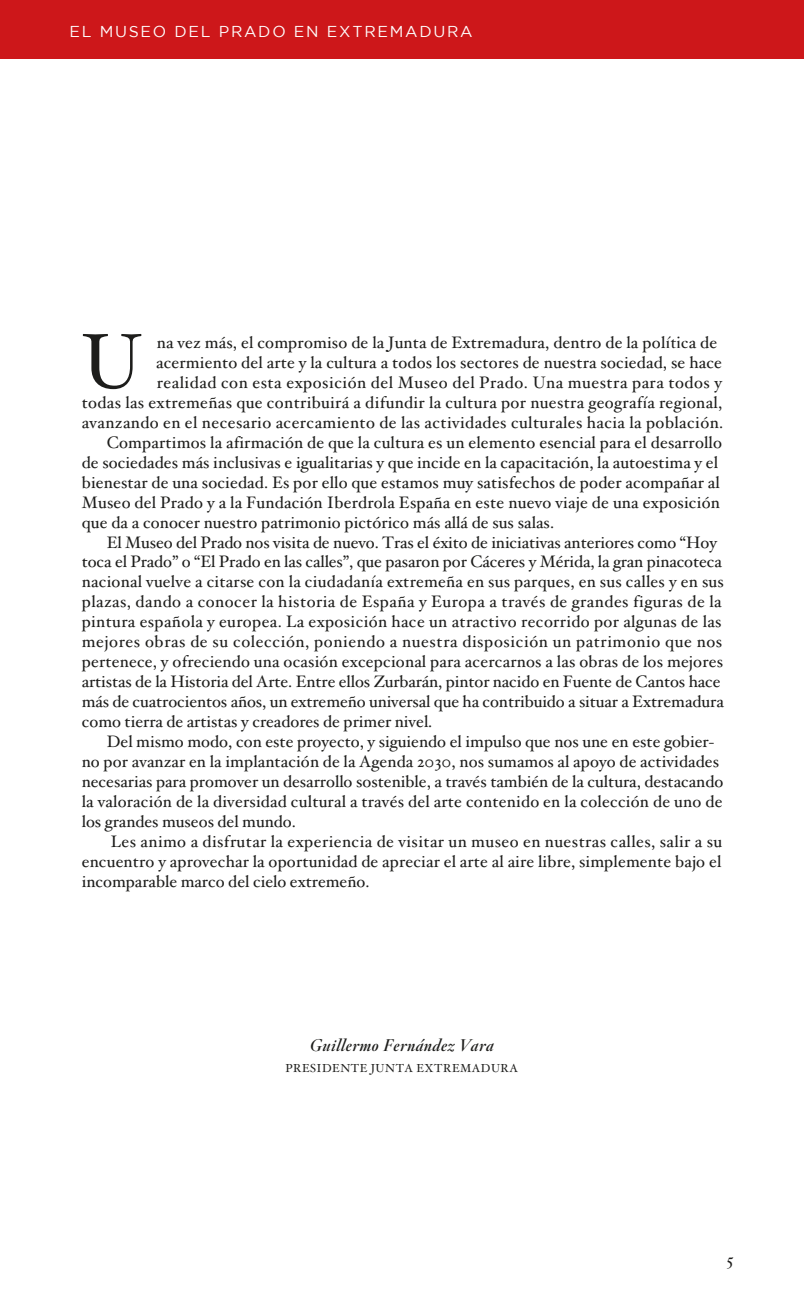
<style>
.page{position:relative;width:804px;height:1315px;background:#fff}
.page>*{position:absolute;margin:0;border:0;box-sizing:border-box;transform-origin:0 0}
.t1{font:77.52px "Hoefler Text";color:#1d1d1b}
.t2{font:16.62px "Hoefler Text";letter-spacing:.01em;color:#1d1d1b}
.t3{font:16.62px "Hoefler Text";letter-spacing:.03em;color:#1d1d1b}
.t4{font:16.62px "Hoefler Text";letter-spacing:.035em;color:#1d1d1b}
.t5{font:italic 700 16.62px "Hoefler Titling";letter-spacing:.03em;color:#1d1d1b}
.t6{font:15.75px "Gotham";letter-spacing:.11em;color:#fff}
.t7{font:11.72px "Hoefler Text";letter-spacing:.04em;color:#1d1d1b}
.s1{font-family:"Hoefler Titling";font-weight:600}
</style>
<div class="page">
<div style="left:0;top:0;width:804px;height:58px;background:#cd171a"></div>
<p class="t6" style="left:69px;top:23px;width:404px">EL MUSEO DEL PRADO EN EXTREMADURA</p>
<h1 class="t1" style="left:82px;top:316px;width:62px">U</h1>
<p class="t2" style="left:157px;top:332px;width:562px">na vez más, el compromiso de la Junta de Extremadura, dentro de la pol<span class="s1">ític</span>a de</p>
<p class="t2" style="left:156px;top:352px;width:567px">acermiento del arte y la cultura a todos los sectores de nuestra sociedad, se hace</p>
<p class="t3" style="left:157px;top:372px;width:567px">realidad con esta exposición del Museo del Prado. Una muestra para todos y</p>
<p class="t2" style="left:82px;top:392px;width:642px">todas las extremeñas que contribuirá a difundir la cultura por nuestra geograf<span class="s1">í</span>a regional,</p>
<p class="t2" style="left:82px;top:412px;width:643px">avanzando en el necesario acercamiento de las actividades culturales hacia la población.</p>
<p class="t2" style="left:107px;top:432px;width:617px">Compartimos la afirmación de que la cultura es un elemento esencial para el desarrollo</p>
<p class="t2" style="left:82px;top:452px;width:638px">de sociedades más inclusivas e igualitarias y que incide en la capacitación, la autoestima y el</p>
<p class="t2" style="left:82px;top:472px;width:639px">bienestar de una sociedad. Es por ello que estamos muy satisfechos de poder acompañar al</p>
<p class="t2" style="left:82px;top:492px;width:640px">Museo del Prado y a la Fundación Iberdrola España en este nuevo viaje de una exposición</p>
<p class="t2" style="left:82px;top:512px;width:474px">que da a conocer nuestro patrimonio pictórico más allá de sus salas.</p>
<p class="t2" style="left:107px;top:532px;width:612px">El Museo del Prado nos visita de nuevo. Tras el éxito de iniciativas anteriores como “Hoy</p>
<p class="t2" style="left:82px;top:552px;width:641px">toca el Prado” o “El Prado en las calles”, que pasaron por Cáceres y Mérida, la gran pinacoteca</p>
<p class="t2" style="left:82px;top:572px;width:643px">nacional vuelve a citarse con la ciudadan<span class="s1">í</span>a extremeña en sus parques, en sus calles y en sus</p>
<p class="t3" style="left:82px;top:592px;width:641px">plazas, dando a conocer la historia de España y Europa a través de grandes figuras de la</p>
<p class="t2" style="left:82px;top:612px;width:641px">pintura española y europea. La exposición hace un atractivo recorrido por algunas de las</p>
<p class="t4" style="left:82px;top:632px;width:642px">mejores obras de su colección, poniendo a nuestra disposición un patrimonio que nos</p>
<p class="t2" style="left:82px;top:652px;width:643px">pertenece, y ofreciendo una ocasión excepcional para acercarnos a las obras de los mejores</p>
<p class="t2" style="left:82px;top:672px;width:640px">artistas de la Historia del Arte. Entre ellos Zurbarán, pintor nacido en Fuente de Cantos hace</p>
<p class="t2" style="left:82px;top:692px;width:643px">más de cuatrocientos años, un extremeño universal que ha contribuido a situar a Extremadura</p>
<p class="t2" style="left:82px;top:712px;width:352px">como tierra de artistas y creadores de primer nivel.</p>
<p class="t2" style="left:107px;top:731px;width:609px">Del mismo modo, con este proyecto, y siguiendo el impulso que nos une en este gobier-</p>
<p class="t2" style="left:82px;top:751px;width:639px">no por avanzar en la implantación de la Agenda 2030, nos sumamos al apoyo de actividades</p>
<p class="t2" style="left:82px;top:771px;width:643px">necesarias para promover un desarrollo sostenible, a través también de la cultura, destacando</p>
<p class="t2" style="left:82px;top:791px;width:642px">la valoración de la diversidad cultural a través del arte contenido en la colección de uno de</p>
<p class="t2" style="left:82px;top:811px;width:216px">los grandes museos del mundo.</p>
<p class="t2" style="left:111px;top:831px;width:613px">Les animo a disfrutar la experiencia de visitar un museo en nuestras calles, salir a su</p>
<p class="t2" style="left:82px;top:851px;width:641px">encuentro y aprovechar la oportunidad de apreciar el arte al aire libre, simplemente bajo el</p>
<p class="t2" style="left:82px;top:871px;width:289px">incomparable marco del cielo extremeño.</p>
<p class="t5" style="left:310px;top:1035px;width:185px">Guillermo Fernández Vara</p>
<p class="t7" style="left:285px;top:1061px;width:234px">PRESIDENTE JUNTA EXTREMADURA</p>
<p class="t2" style="left:726px;top:1249px;width:8px">5</p>
</div>
